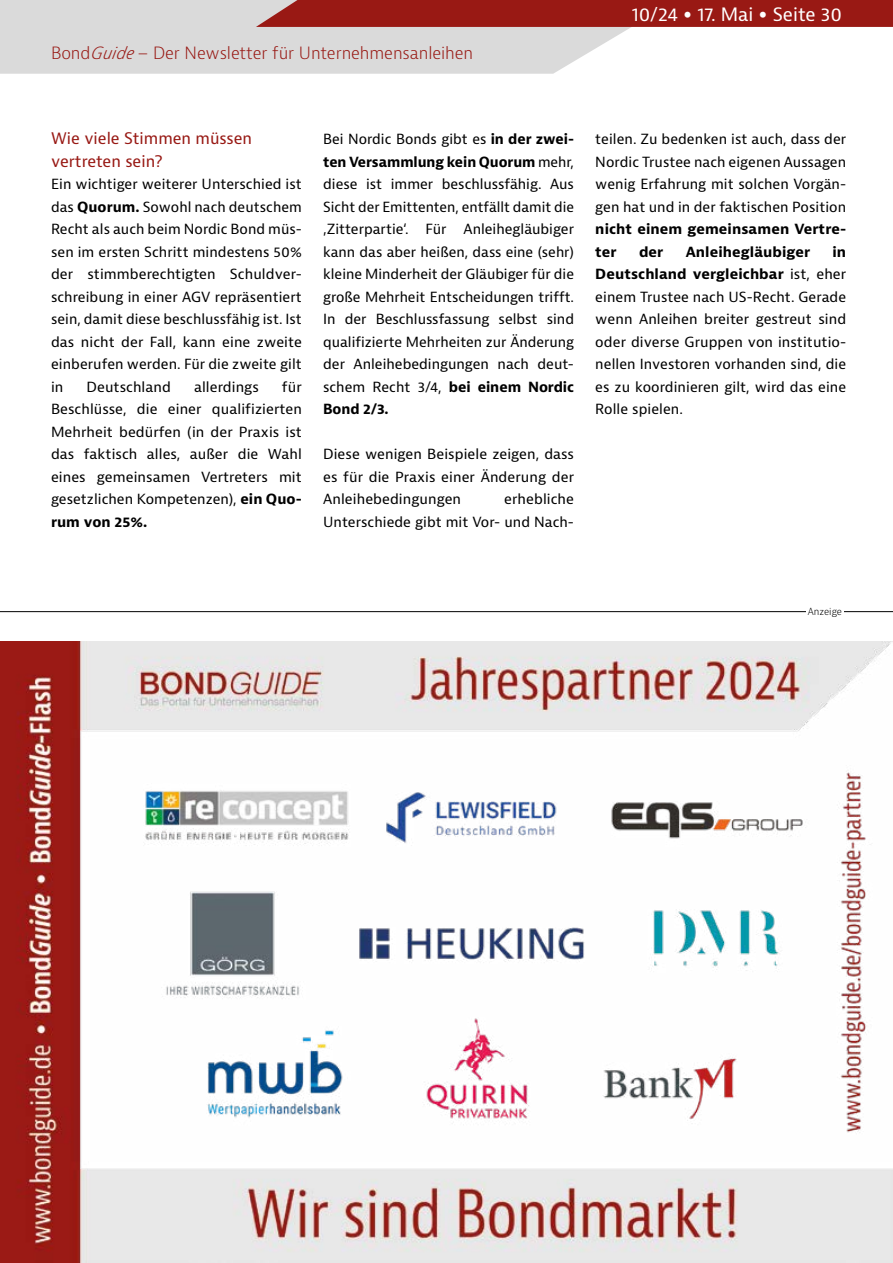
<style>
.page{position:relative;width:893px;height:1263px;background:#fff}
.page>*{position:absolute;margin:0;border:0;box-sizing:border-box;transform-origin:0 0}
.t1{font:18px "Bernina Sans";color:#fff}
.t2{font:300 16.5px "Bernina Sans";letter-spacing:-.005em;color:#981914}
.t3{font:15.6px/22.5px "Bernina Sans";color:#981914}
.t4{font:13.65px/22.5px "Bernina Sans";letter-spacing:.005em;color:#000;text-align:justify}
.t5{font:700 13.65px/22.5px "Bernina Sans";letter-spacing:.005em;color:#000}
.t6{font:300 9.6px "Bernina Sans";color:#000}
.s1{font-style:italic}
.s2{font-family:"Arial";font-weight:900}
.s3{font-weight:700}
</style>
<div class="page">
<div style="left:0;top:0;width:631px;height:74px;background:#dadada"></div>
<svg style="left:256px;top:0;width:637px;height:27px;background:#9b1f1a"></svg>
<img style="left:0;top:641px;width:893px;height:622px">
<hr style="left:0;top:611px;width:893px;height:1px;background:#000">
<div style="left:806px;top:607px;width:38px;height:11px;background:#fff"></div>
<p class="t2" style="left:51px;top:42px;width:424px">Bond<span class="s1">Guide</span>– Der Newsletter für Unternehmensanleihen</p>
<h1 class="t1" style="left:632px;top:2px;width:212px">10/24 <span class="s2">•</span> 17. Mai <span class="s2">•</span> Seite 30</h1>
<p class="t3" style="left:51px;top:127px;width:203px">Wie viele Stimmen müssen vertreten sein?</p>
<p class="t4" style="left:51px;top:173px;width:252px">Ein wichtiger weiterer Unterschied ist das <span class="s3">Quorum.</span> Sowohl nach deutschem Recht als auch beim Nordic Bond müs&shy;sen im ersten Schritt mindestens 50% der stimmberechtigten Schuldver&shy;schreibung in einer AGV repräsentiert sein, damit diese beschlussfähig ist. Ist das nicht der Fall, kann eine zweite einberufen werden. Für die zweite gilt in</p>
<p class="t4" style="left:51px;top:376px;width:252px;text-indent:231px">für Beschlüsse, die einer qualifizierten Mehrheit bedürfen (in der Praxis ist das faktisch alles, außer die Wahl eines gemeinsamen Vertreters mit gesetzlichen Kompetenzen), <span class="s3">ein Quo&shy;rum von 25%.</span></p>
<p class="t4" style="left:87px;top:376px;width:86px">Deutschland</p>
<p class="t4" style="left:194px;top:376px;width:66px">allerdings</p>
<p class="t4" style="left:323px;top:128px;width:252px">Bei Nordic Bonds gibt es <span class="s3">in der zwei&shy;ten Versammlung kein Quorum</span> mehr, diese ist immer beschlussfähig. Aus Sicht der Emittenten, entfällt damit die ‚Zitterpartie‘. Für Anleihegläubiger kann das aber heißen, dass eine (sehr) kleine Minderheit der Gläubiger für die große Mehrheit Entscheidungen trifft.<br>In der Beschlussfassung selbst sind qualifizierte Mehrheiten zur Änderung der Anleihebedingungen nach deut&shy;schem Recht 3/4, <span class="s3">bei einem Nordic Bond 2/3.</span></p>
<p class="t4" style="left:323px;top:443px;width:252px">Diese wenigen Beispiele zeigen, dass es für die Praxis einer Änderung der Anleihebedingungen</p>
<p class="t4" style="left:323px;top:488px;width:252px;text-align:right">erhebliche<br>Unterschiede gibt mit Vor- und Nach-</p>
<p class="t4" style="left:595px;top:128px;width:252px">teilen. Zu bedenken ist auch, dass der Nordic Trustee nach eigenen Aussagen wenig Erfahrung mit solchen Vorgän&shy;gen hat und in der faktischen Position</p>
<p class="t5" style="left:595px;top:218px;width:252px">nicht einem gemeinsamen Vertre&shy;ter</p>
<p class="t4" style="left:595px;top:241px;width:252px;text-indent:237px"><span class="s3">in Deutschland vergleichbar</span> ist, eher einem Trustee nach US-Recht. Gerade wenn Anleihen breiter gestreut sind oder diverse Gruppen von institutio&shy;nellen Investoren vorhanden sind, die es zu koordinieren gilt, wird das eine Rolle spielen.</p>
<p class="t5" style="left:639px;top:241px;width:26px">der</p>
<p class="t5" style="left:686px;top:241px;width:126px">Anleihegläubiger</p>
<p class="t6" style="left:808px;top:605px;width:36px">Anzeige</p>
</div>
